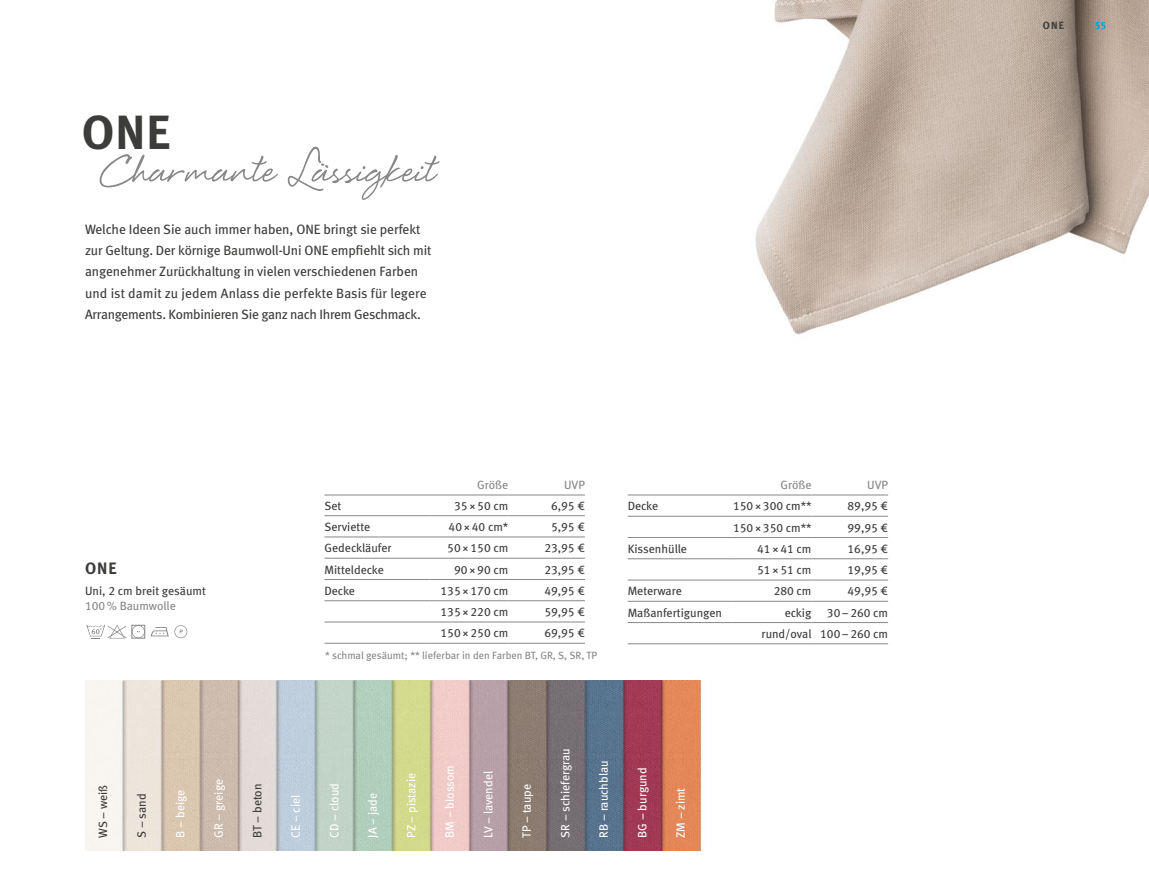
<style>
.page{position:relative;width:1149px;height:893px;background:#fff}
.page>*{position:absolute;margin:0;border:0;box-sizing:border-box;transform-origin:0 0}
.t1{font:72px "Eye Catching";color:#878787}
.t2{font:48px "Meta Bold LF";color:#3c3c3b}
.t3{font:16.5px "Meta Bold LF";color:#3c3c3b}
.t4{font:13.5px/21.3px "Meta Book LF";letter-spacing:-.01em;color:#3c3c3b}
.t5{font:12px/21.3px "Meta Book LF";color:#3c3c3b;text-align:right}
.t6{font:12px "Meta Book LF";color:#fff}
.t7{font:12px "Meta Book LF";color:#878787}
.t8{font:10.5px "Meta Book LF";color:#878787}
.t9{font:10.5px "Meta Bold LF";color:#3c3c3b}
.t10{font:10.5px "Meta Bold LF";color:#009fe3}
</style>
<div class="page">
<img style="left:85px;top:680px;width:617px;height:170px">
<img style="left:627px;top:0;width:521px;height:496px">
<svg style="left:86px;top:625px;width:40px;height:14px"></svg>
<div style="left:131px;top:625px;width:14px;height:13px;border:1px solid #878787"></div>
<svg style="left:132px;top:625px;width:13px;height:13px"></svg>
<svg style="left:151px;top:625px;width:36px;height:13px"></svg>
<hr style="left:627px;top:495px;width:105px;height:1px;background:#878787">
<hr style="left:732px;top:495px;width:79px;height:1px;background:#878787">
<hr style="left:811px;top:495px;width:76px;height:1px;background:#878787">
<hr style="left:627px;top:516px;width:105px;height:1px;background:#878787">
<hr style="left:732px;top:516px;width:79px;height:1px;background:#878787">
<hr style="left:811px;top:516px;width:76px;height:1px;background:#878787">
<hr style="left:627px;top:537px;width:105px;height:1px;background:#878787">
<hr style="left:732px;top:537px;width:79px;height:1px;background:#878787">
<hr style="left:811px;top:537px;width:76px;height:1px;background:#878787">
<hr style="left:627px;top:558px;width:105px;height:1px;background:#878787">
<hr style="left:732px;top:558px;width:79px;height:1px;background:#878787">
<hr style="left:811px;top:558px;width:76px;height:1px;background:#878787">
<hr style="left:627px;top:580px;width:105px;height:1px;background:#878787">
<hr style="left:732px;top:580px;width:79px;height:1px;background:#878787">
<hr style="left:811px;top:580px;width:76px;height:1px;background:#878787">
<hr style="left:627px;top:601px;width:105px;height:1px;background:#878787">
<hr style="left:627px;top:622px;width:105px;height:1px;background:#878787">
<hr style="left:627px;top:644px;width:105px;height:1px;background:#878787">
<hr style="left:732px;top:601px;width:79px;height:1px;background:#878787">
<hr style="left:811px;top:601px;width:76px;height:1px;background:#878787">
<hr style="left:732px;top:622px;width:79px;height:1px;background:#878787">
<hr style="left:811px;top:622px;width:76px;height:1px;background:#878787">
<hr style="left:732px;top:644px;width:79px;height:1px;background:#878787">
<hr style="left:811px;top:644px;width:76px;height:1px;background:#878787">
<hr style="left:324px;top:495px;width:105px;height:1px;background:#878787">
<hr style="left:429px;top:495px;width:79px;height:1px;background:#878787">
<hr style="left:508px;top:495px;width:76px;height:1px;background:#878787">
<hr style="left:324px;top:515px;width:105px;height:1px;background:#878787">
<hr style="left:429px;top:515px;width:79px;height:1px;background:#878787">
<hr style="left:508px;top:515px;width:76px;height:1px;background:#878787">
<hr style="left:324px;top:537px;width:105px;height:1px;background:#878787">
<hr style="left:429px;top:537px;width:79px;height:1px;background:#878787">
<hr style="left:508px;top:537px;width:76px;height:1px;background:#878787">
<hr style="left:324px;top:558px;width:105px;height:1px;background:#878787">
<hr style="left:429px;top:558px;width:79px;height:1px;background:#878787">
<hr style="left:508px;top:558px;width:76px;height:1px;background:#878787">
<hr style="left:324px;top:579px;width:105px;height:1px;background:#878787">
<hr style="left:429px;top:579px;width:79px;height:1px;background:#878787">
<hr style="left:508px;top:579px;width:76px;height:1px;background:#878787">
<hr style="left:324px;top:600px;width:105px;height:1px;background:#878787">
<hr style="left:429px;top:600px;width:79px;height:1px;background:#878787">
<hr style="left:508px;top:600px;width:76px;height:1px;background:#878787">
<hr style="left:324px;top:622px;width:105px;height:1px;background:#878787">
<hr style="left:429px;top:622px;width:79px;height:1px;background:#878787">
<hr style="left:508px;top:622px;width:76px;height:1px;background:#878787">
<hr style="left:324px;top:643px;width:105px;height:1px;background:#878787">
<hr style="left:429px;top:643px;width:79px;height:1px;background:#878787">
<hr style="left:508px;top:643px;width:76px;height:1px;background:#878787">
<h2 class="t2" style="left:82px;top:104px;width:90px">ONE</h2>
<h1 class="t1" style="left:103px;top:141px;width:333px">Charmante Lässigkeit</h1>
<p class="t4" style="left:85px;top:218px;width:348px">Welche Ideen Sie auch immer haben, ONE bringt sie perfekt zur Geltung. Der körnige Baumwoll-Uni ONE empfiehlt sich mit angenehmer Zurückhaltung in vielen verschiedenen Farben und ist damit zu jedem Anlass die perfekte Basis für legere Arrangements. Kombinieren Sie ganz nach Ihrem Geschmack.</p>
<h3 class="t3" style="left:85px;top:558px;width:33px">ONE</h3>
<p class="t5" style="left:85px;top:580px;width:122px">Uni, 2 cm breit gesäumt</p>
<p class="t7" style="left:85px;top:599px;width:92px">100% Baumwolle</p>
<p class="t7" style="left:477px;top:478px;width:33px">Größe</p>
<p class="t7" style="left:564px;top:478px;width:22px">UVP</p>
<p class="t5" style="left:324px;top:495px;width:18px">Set</p>
<p class="t5" style="left:454px;top:495px;width:56px">35×50 cm</p>
<p class="t5" style="left:551px;top:495px;width:35px">6,95 €</p>
<p class="t5" style="left:324px;top:516px;width:47px">Serviette</p>
<p class="t5" style="left:448px;top:516px;width:61px">40×40 cm*</p>
<p class="t5" style="left:551px;top:516px;width:35px">5,95 €</p>
<p class="t5" style="left:324px;top:537px;width:69px">Gedeckläufer</p>
<p class="t5" style="left:447px;top:537px;width:62px">50×150 cm</p>
<p class="t5" style="left:544px;top:537px;width:42px">23,95 €</p>
<p class="t5" style="left:324px;top:559px;width:61px">Mitteldecke</p>
<p class="t5" style="left:454px;top:559px;width:56px">90×90 cm</p>
<p class="t5" style="left:544px;top:559px;width:42px">23,95 €</p>
<p class="t5" style="left:324px;top:580px;width:32px">Decke</p>
<p class="t5" style="left:440px;top:580px;width:69px">135×170 cm</p>
<p class="t5" style="left:544px;top:580px;width:42px">49,95 €</p>
<p class="t5" style="left:440px;top:601px;width:69px">135×220 cm</p>
<p class="t5" style="left:544px;top:601px;width:42px">59,95 €</p>
<p class="t5" style="left:440px;top:622px;width:69px">150×250 cm</p>
<p class="t5" style="left:544px;top:622px;width:42px">69,95 €</p>
<p class="t8" style="left:325px;top:649px;width:273px">* schmal gesäumt; ** lieferbar in den Farben BT, GR, S, SR, TP</p>
<p class="t7" style="left:780px;top:478px;width:33px">Größe</p>
<p class="t7" style="left:867px;top:478px;width:22px">UVP</p>
<p class="t5" style="left:627px;top:495px;width:32px">Decke</p>
<p class="t5" style="left:732px;top:495px;width:80px">150×300 cm**</p>
<p class="t5" style="left:847px;top:495px;width:42px">89,95 €</p>
<p class="t5" style="left:732px;top:517px;width:80px">150×350 cm**</p>
<p class="t5" style="left:847px;top:517px;width:42px">99,95 €</p>
<p class="t5" style="left:627px;top:538px;width:61px">Kissenhülle</p>
<p class="t5" style="left:757px;top:538px;width:56px">41×41 cm</p>
<p class="t5" style="left:847px;top:538px;width:42px">16,95 €</p>
<p class="t5" style="left:757px;top:559px;width:56px">51×51 cm</p>
<p class="t5" style="left:847px;top:559px;width:42px">19,95 €</p>
<p class="t5" style="left:627px;top:580px;width:56px">Meterware</p>
<p class="t5" style="left:773px;top:580px;width:39px">280 cm</p>
<p class="t5" style="left:847px;top:580px;width:42px">49,95 €</p>
<p class="t5" style="left:627px;top:602px;width:96px">Maßanfertigungen</p>
<p class="t5" style="left:784px;top:602px;width:28px">eckig</p>
<p class="t5" style="left:761px;top:602px;width:128px">30–260 cm<br>rund/oval 100–260 cm</p>
<p class="t5" style="left:92px;top:838px;width:55px;rotate:-90deg">WS – weiß</p>
<p class="t5" style="left:131px;top:838px;width:45px;rotate:-90deg">S – sand</p>
<p class="t6" style="left:173px;top:838px;width:49px;rotate:-90deg">B – beige</p>
<p class="t6" style="left:211px;top:838px;width:60px;rotate:-90deg">GR – greige</p>
<p class="t5" style="left:246px;top:838px;width:56px;rotate:-90deg">BT – beton</p>
<p class="t6" style="left:288px;top:838px;width:44px;rotate:-90deg">CE – ciel</p>
<p class="t6" style="left:327px;top:838px;width:56px;rotate:-90deg">CD – cloud</p>
<p class="t6" style="left:365px;top:838px;width:46px;rotate:-90deg">JA – jade</p>
<p class="t6" style="left:404px;top:838px;width:66px;rotate:-90deg">PZ – pistazie</p>
<p class="t6" style="left:442px;top:838px;width:74px;rotate:-90deg">BM – blossom</p>
<p class="t6" style="left:481px;top:838px;width:68px;rotate:-90deg">LV – lavendel</p>
<p class="t6" style="left:519px;top:838px;width:55px;rotate:-90deg">TP – taupe</p>
<p class="t6" style="left:558px;top:838px;width:91px;rotate:-90deg">SR – schiefergrau</p>
<p class="t6" style="left:596px;top:838px;width:78px;rotate:-90deg">RB – rauchblau</p>
<p class="t6" style="left:635px;top:838px;width:72px;rotate:-90deg">BG – burgund</p>
<p class="t6" style="left:673px;top:838px;width:51px;rotate:-90deg">ZM – zimt</p>
<p class="t9" style="left:1042px;top:20px;width:22px">ONE</p>
<p class="t10" style="left:1094px;top:20px;width:13px">55</p>
</div>
